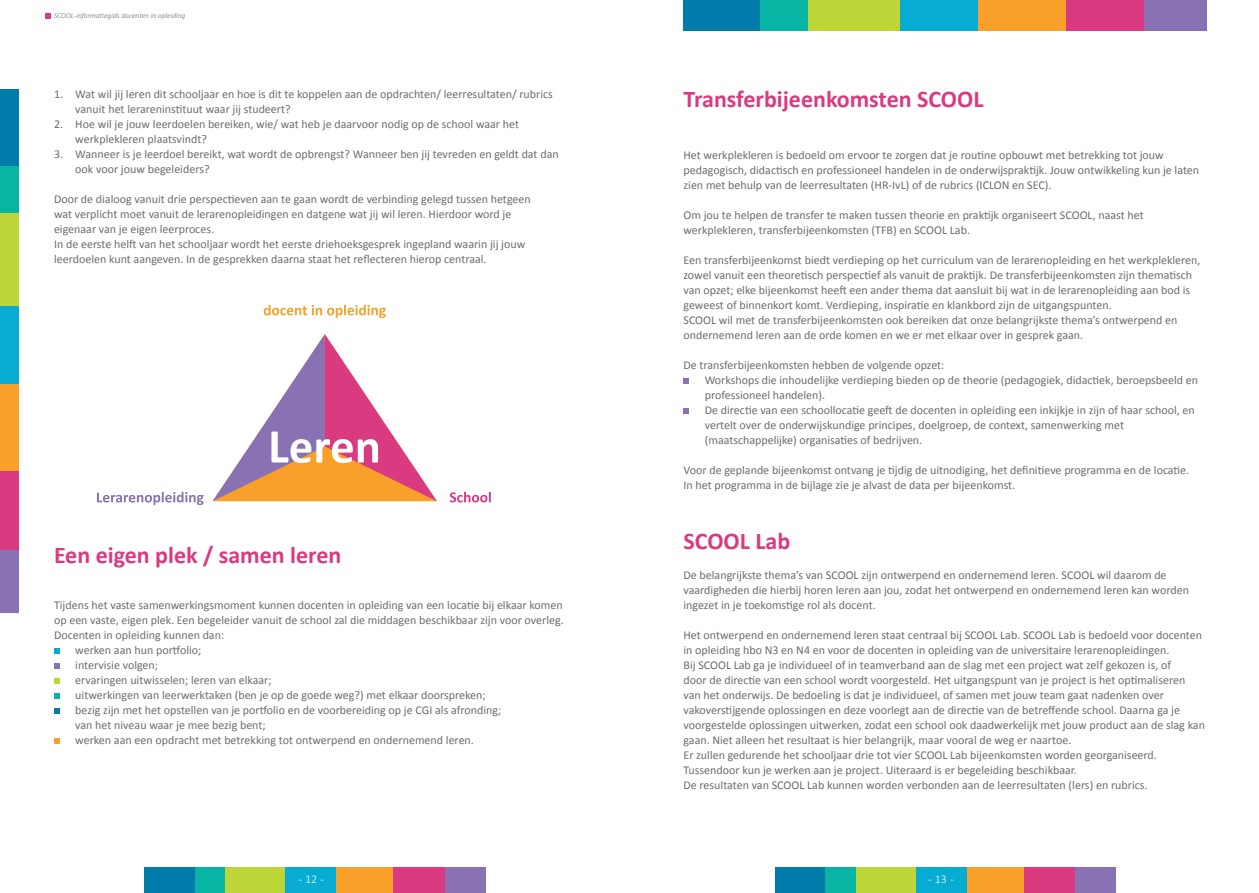
<style>
.page{position:relative;width:1259px;height:893px;background:#fff}
.page>*{position:absolute;margin:0;border:0;box-sizing:border-box;transform-origin:0 0}
.t1{font:700 24px "Calibri";color:#da3a80}
.t2{font:12px/15px "Calibri";color:#6c6d70}
.t3{font:300 12px "Calibri";color:#fff}
.t4{font:italic 300 7.5px "Calibri";color:#6c6d70}
</style>
<div class="page">
<div style="left:0;top:89px;width:18px;height:79px;background:#007caa"></div>
<div style="left:0;top:166px;width:18px;height:48px;background:#08b5a5"></div>
<div style="left:0;top:214px;width:18px;height:92px;background:#bed537"></div>
<div style="left:0;top:306px;width:18px;height:78px;background:#08acd3"></div>
<div style="left:0;top:384px;width:18px;height:88px;background:#f9a02b"></div>
<div style="left:0;top:472px;width:18px;height:78px;background:#da3a80"></div>
<div style="left:0;top:550px;width:18px;height:62px;background:#8972b3"></div>
<div style="left:683px;top:0;width:79px;height:31px;background:#007caa"></div>
<div style="left:760px;top:0;width:48px;height:31px;background:#08b5a5"></div>
<div style="left:808px;top:0;width:92px;height:31px;background:#bed537"></div>
<div style="left:900px;top:0;width:78px;height:31px;background:#08acd3"></div>
<div style="left:978px;top:0;width:88px;height:31px;background:#f9a02b"></div>
<div style="left:1066px;top:0;width:78px;height:31px;background:#da3a80"></div>
<div style="left:1144px;top:0;width:62px;height:31px;background:#8972b3"></div>
<div style="left:775px;top:867px;width:51px;height:26px;background:#007caa"></div>
<div style="left:825px;top:867px;width:31px;height:26px;background:#08b5a5"></div>
<div style="left:856px;top:867px;width:60px;height:26px;background:#bed537"></div>
<div style="left:916px;top:867px;width:51px;height:26px;background:#08acd3"></div>
<div style="left:967px;top:867px;width:57px;height:26px;background:#f9a02b"></div>
<div style="left:1024px;top:867px;width:51px;height:26px;background:#da3a80"></div>
<div style="left:1075px;top:867px;width:41px;height:26px;background:#8972b3"></div>
<div style="left:145px;top:867px;width:51px;height:26px;background:#007caa"></div>
<div style="left:195px;top:867px;width:31px;height:26px;background:#08b5a5"></div>
<div style="left:226px;top:867px;width:60px;height:26px;background:#bed537"></div>
<div style="left:286px;top:867px;width:51px;height:26px;background:#08acd3"></div>
<div style="left:337px;top:867px;width:57px;height:26px;background:#f9a02b"></div>
<div style="left:394px;top:867px;width:51px;height:26px;background:#da3a80"></div>
<div style="left:445px;top:867px;width:41px;height:26px;background:#8972b3"></div>
<svg style="left:46px;top:13px;width:5px;height:5px"></svg>
<svg style="left:54px;top:649px;width:5px;height:5px"></svg>
<svg style="left:54px;top:664px;width:5px;height:5px"></svg>
<svg style="left:54px;top:679px;width:5px;height:5px"></svg>
<svg style="left:54px;top:694px;width:5px;height:5px"></svg>
<svg style="left:54px;top:709px;width:5px;height:5px"></svg>
<svg style="left:54px;top:739px;width:5px;height:5px"></svg>
<svg style="left:264px;top:305px;width:122px;height:13px"></svg>
<svg style="left:97px;top:492px;width:106px;height:13px"></svg>
<svg style="left:450px;top:492px;width:41px;height:10px"></svg>
<svg style="left:212px;top:334px;width:225px;height:168px"></svg>
<svg style="left:683px;top:379px;width:6px;height:5px"></svg>
<svg style="left:683px;top:409px;width:6px;height:5px"></svg>
<p class="t4" style="left:54px;top:11px;width:133px">SCOOL-informatiegids docenten in opleiding</p>
<p class="t2" style="left:75px;top:87px;width:479px;text-indent:-21px">1. Wat wil jij leren dit schooljaar en hoe is dit te koppelen aan de opdrachten/ leerresultaten/ rubrics vanuit het lerareninstituut waar jij studeert?</p>
<p class="t2" style="left:75px;top:117px;width:445px;text-indent:-21px">2. Hoe wil je jouw leerdoelen bereiken, wie/ wat heb je daarvoor nodig op de school waar het werkplekleren plaatsvindt?</p>
<p class="t2" style="left:75px;top:147px;width:485px;text-indent:-21px">3. Wanneer is je leerdoel bereikt, wat wordt de opbrengst? Wanneer ben jij tevreden en geldt dat dan ook voor jouw begeleiders?</p>
<p class="t2" style="left:54px;top:192px;width:478px">Door de dialoog vanuit drie perspectieven aan te gaan wordt de verbinding gelegd tussen hetgeen</p>
<p class="t2" style="left:54px;top:207px;width:459px">wat verplicht moet vanuit de lerarenopleidingen en datgene wat jij wil leren. Hierdoor word je</p>
<p class="t2" style="left:54px;top:222px;width:162px">eigenaar van je eigen leerproces.</p>
<p class="t2" style="left:54px;top:237px;width:473px">In de eerste helft van het schooljaar wordt het eerste driehoeksgesprek ingepland waarin jij jouw leerdoelen kunt aangeven. In de gesprekken daarna staat het reflecteren hierop centraal.</p>
<p class="t1" style="left:54px;top:540px;width:289px">Een eigen plek / samen leren</p>
<p class="t2" style="left:54px;top:598px;width:511px;text-align:justify">Tijdens het vaste samenwerkingsmoment kunnen docenten in opleiding van een locatie bij elkaar komen op een vaste, eigen plek. Een begeleider vanuit de school zal die middagen beschikbaar zijn voor overleg.<br>Docenten in opleiding kunnen dan:</p>
<p class="t2" style="left:75px;top:643px;width:128px">werken aan hun portfolio;</p>
<p class="t2" style="left:75px;top:658px;width:84px">intervisie volgen;</p>
<p class="t2" style="left:75px;top:673px;width:198px">ervaringen uitwisselen; leren van elkaar;</p>
<p class="t2" style="left:75px;top:688px;width:412px">uitwerkingen van leerwerktaken (ben je op de goede weg?) met elkaar doorspreken;</p>
<p class="t2" style="left:75px;top:703px;width:427px">bezig zijn met het opstellen van je portfolio en de voorbereiding op je CGI als afronding;</p>
<p class="t2" style="left:75px;top:718px;width:192px">van het niveau waar je mee bezig bent;</p>
<p class="t2" style="left:75px;top:733px;width:400px">werken aan een opdracht met betrekking tot ontwerpend en ondernemend leren.</p>
<p class="t1" style="left:683px;top:84px;width:301px">Transferbijeenkomsten SCOOL</p>
<p class="t2" style="left:683px;top:148px;width:517px">Het werkplekleren is bedoeld om ervoor te zorgen dat je routine opbouwt met betrekking tot jouw pedagogisch, didactisch en professioneel handelen in de onderwijspraktijk. Jouw ontwikkeling kun je laten zien met behulp van de leerresultaten (HR-IvL) of de rubrics (ICLON en SEC).</p>
<p class="t2" style="left:683px;top:208px;width:462px">Om jou te helpen de transfer te maken tussen theorie en praktijk organiseert SCOOL, naast het werkplekleren, transferbijeenkomsten (TFB) en SCOOL Lab.</p>
<p class="t2" style="left:683px;top:253px;width:518px">Een transferbijeenkomst biedt verdieping op het curriculum van de lerarenopleiding en het werkplekleren, zowel vanuit een theoretisch perspectief als vanuit de praktijk. De transferbijeenkomsten zijn thematisch van opzet; elke bijeenkomst heeft een ander thema dat aansluit bij wat in de lerarenopleiding aan bod is geweest of binnenkort komt. Verdieping, inspiratie en klankbord zijn de uitgangspunten.</p>
<p class="t2" style="left:683px;top:313px;width:495px">SCOOL wil met de transferbijeenkomsten ook bereiken dat onze belangrijkste thema’s ontwerpend en ondernemend leren aan de orde komen en we er met elkaar over in gesprek gaan.</p>
<p class="t2" style="left:683px;top:358px;width:262px">De transferbijeenkomsten hebben de volgende opzet:</p>
<p class="t2" style="left:705px;top:373px;width:495px">Workshops die inhoudelijke verdieping bieden op de theorie (pedagogiek, didactiek, beroepsbeeld en professioneel handelen).</p>
<p class="t2" style="left:705px;top:403px;width:491px">De directie van een schoollocatie geeft de docenten in opleiding een inkijkje in zijn of haar school, en</p>
<p class="t2" style="left:705px;top:418px;width:421px">vertelt over de onderwijskundige principes, doelgroep, de context, samenwerking met (maatschappelijke) organisaties of bedrijven.</p>
<p class="t2" style="left:683px;top:463px;width:507px">Voor de geplande bijeenkomst ontvang je tijdig de uitnodiging, het definitieve programma en de locatie.</p>
<p class="t2" style="left:683px;top:478px;width:333px">In het programma in de bijlage zie je alvast de data per bijeenkomst.</p>
<p class="t1" style="left:683px;top:526px;width:108px">SCOOL Lab</p>
<p class="t2" style="left:683px;top:568px;width:507px">De belangrijkste thema’s van SCOOL zijn ontwerpend en ondernemend leren. SCOOL wil daarom de vaardigheden die hierbij horen leren aan jou, zodat het ontwerpend en ondernemend leren kan worden ingezet in je toekomstige rol als docent.</p>
<p class="t2" style="left:683px;top:628px;width:520px">Het ontwerpend en ondernemend leren staat centraal bij SCOOL Lab. SCOOL Lab is bedoeld voor docenten in opleiding hbo N3 en N4 en voor de docenten in opleiding van de universitaire lerarenopleidingen.</p>
<p class="t2" style="left:683px;top:658px;width:523px">Bij SCOOL Lab ga je individueel of in teamverband aan de slag met een project wat zelf gekozen is, of<br>door de directie van een school wordt voorgesteld. Het uitgangspunt van je project is het optimaliseren van het onderwijs. De bedoeling is dat je individueel, of samen met jouw team gaat nadenken over vakoverstijgende oplossingen en deze voorlegt aan de directie van de betreffende school. Daarna ga je voorgestelde oplossingen uitwerken, zodat een school ook daadwerkelijk met jouw product aan de slag kan gaan. Niet alleen het resultaat is hier belangrijk, maar vooral de weg er naartoe.</p>
<p class="t2" style="left:683px;top:748px;width:475px">Er zullen gedurende het schooljaar drie tot vier SCOOL Lab bijeenkomsten worden georganiseerd.<br>Tussendoor kun je werken aan je project. Uiteraard is er begeleiding beschikbaar.</p>
<p class="t2" style="left:683px;top:778px;width:465px">De resultaten van SCOOL Lab kunnen worden verbonden aan de leerresultaten (lers) en rubrics.</p>
<p class="t3" style="left:299px;top:871px;width:27px">- 12 -</p>
<p class="t3" style="left:928px;top:871px;width:27px">- 13 -</p>
</div>
